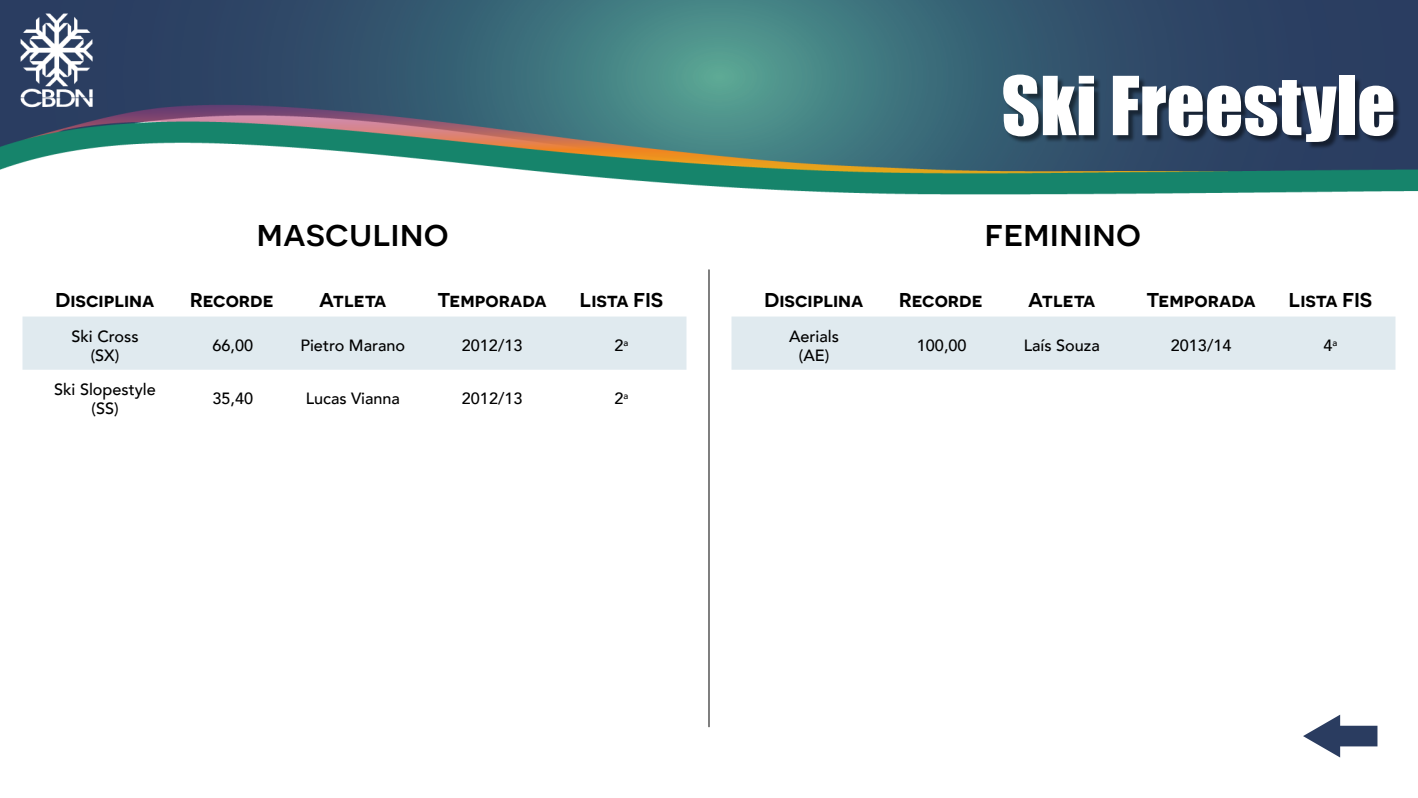
<style>
.page{position:relative;width:1418px;height:798px;background:#fff}
.page>*{position:absolute;margin:0;border:0;box-sizing:border-box;transform-origin:0 0}
.t1{font:75px "Impact";color:#fff}
.t2{font:500 37.5px "Novecentosanswide";color:#000}
.t3{font:600 20px "Novecentosanswide";color:#000}
.t4{font:500 16.25px/19.5px "Avenir";color:#000;text-align:center}
</style>
<div class="page">
<img style="left:0;top:0;width:1417px;height:523px">
<svg style="left:1303px;top:714px;width:74px;height:43px"></svg>
<div style="left:1003px;top:76px;width:398px;height:74px;background:#000;opacity:.5"></div>
<hr style="left:708px;top:270px;width:1px;height:456px;background:#000">
<div style="left:22px;top:316px;width:664px;height:53px;background:#e0eaef"></div>
<div style="left:731px;top:316px;width:664px;height:53px;background:#e0eaef"></div>
<h1 class="t1" style="left:1001px;top:47px;width:395px">Ski Freestyle</h1>
<h2 class="t2" style="left:256px;top:211px;width:193px">masculino</h2>
<h2 class="t2" style="left:984px;top:211px;width:158px">feminino</h2>
<p class="t3" style="left:55px;top:288px;width:101px">Disciplina</p>
<p class="t3" style="left:190px;top:288px;width:85px">Recorde</p>
<p class="t3" style="left:319px;top:288px;width:69px">Atleta</p>
<p class="t3" style="left:437px;top:288px;width:111px">Temporada</p>
<p class="t3" style="left:580px;top:288px;width:85px">Lista FIS</p>
<p class="t4" style="left:71px;top:325px;width:69px">Ski Cross (SX)</p>
<p class="t4" style="left:212px;top:335px;width:42px">66,00</p>
<p class="t4" style="left:300px;top:335px;width:106px">Pietro Marano</p>
<p class="t4" style="left:462px;top:335px;width:62px">2012/13</p>
<p class="t4" style="left:614px;top:335px;width:15px">2<sup>a</sup></p>
<p class="t4" style="left:54px;top:378px;width:103px">Ski Slopestyle (SS)</p>
<p class="t4" style="left:212px;top:388px;width:42px">35,40</p>
<p class="t4" style="left:306px;top:388px;width:96px">Lucas Vianna</p>
<p class="t4" style="left:462px;top:388px;width:62px">2012/13</p>
<p class="t4" style="left:614px;top:388px;width:15px">2<sup>a</sup></p>
<p class="t3" style="left:764px;top:288px;width:101px">Disciplina</p>
<p class="t3" style="left:899px;top:288px;width:85px">Recorde</p>
<p class="t3" style="left:1028px;top:288px;width:69px">Atleta</p>
<p class="t3" style="left:1146px;top:288px;width:111px">Temporada</p>
<p class="t3" style="left:1288px;top:288px;width:85px">Lista FIS</p>
<p class="t4" style="left:789px;top:325px;width:51px">Aerials (AE)</p>
<p class="t4" style="left:916px;top:335px;width:51px">100,00</p>
<p class="t4" style="left:1023px;top:335px;width:78px">Laís Souza</p>
<p class="t4" style="left:1170px;top:335px;width:62px">2013/14</p>
<p class="t4" style="left:1323px;top:335px;width:15px">4<sup>a</sup></p>
</div>
